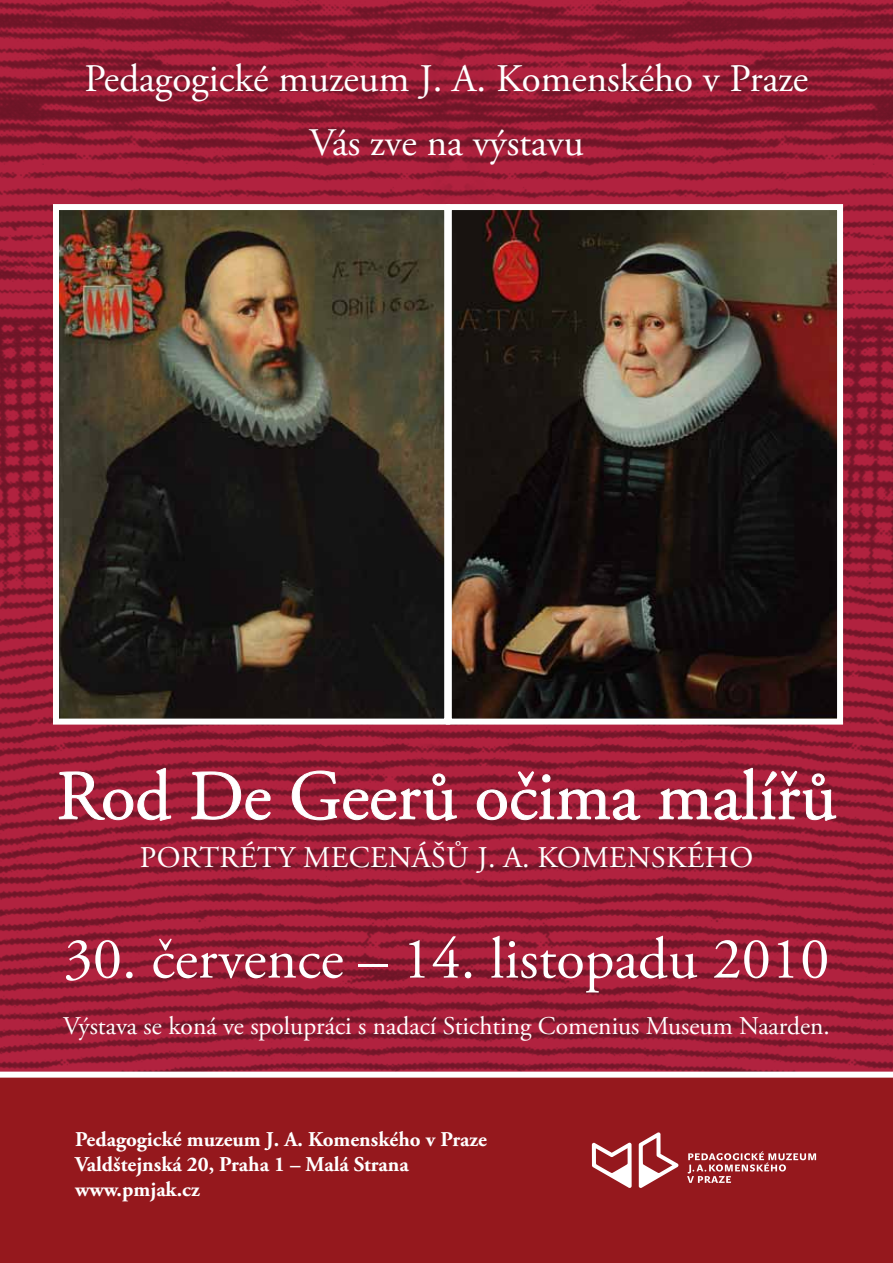
<style>
.page{position:relative;width:893px;height:1263px;background:#fff}
.page>*{position:absolute;margin:0;border:0;box-sizing:border-box;transform-origin:0 0}
.t1{font:70.5px "Adobe Garamond Pro";color:#fff}
.t2{font:58.5px "Adobe Garamond Pro";color:#fff}
.t3{font:39px/63.8px "Adobe Garamond Pro";color:#fff;text-align:center}
.t4{font:30px "Adobe Garamond Pro";letter-spacing:.015em;color:#fff}
.t5{font:25.5px "Adobe Garamond Pro";color:#fff}
.t6{font:700 21px/25.2px "Adobe Garamond Pro";color:#fff}
</style>
<div class="page">
<img style="left:0;top:0;width:893px;height:1071px">
<div style="left:0;top:1071px;width:893px;height:192px;background:#95181d"></div>
<svg style="left:59px;top:768px;width:112px;height:53px;background:#a4364d"></svg>
<svg style="left:191px;top:771px;width:80px;height:49px;background:#a3374d"></svg>
<svg style="left:292px;top:770px;width:165px;height:51px;background:#a5364d"></svg>
<svg style="left:477px;top:771px;width:163px;height:78px;background:#a32d45"></svg>
<svg style="left:659px;top:768px;width:177px;height:81px;background:#a13047"></svg>
<img style="left:60px;top:211px;width:383px;height:507px">
<div style="left:53px;top:204px;width:397px;height:521px;border:6px solid #fff"></div>
<img style="left:453px;top:211px;width:383px;height:507px">
<div style="left:446px;top:204px;width:397px;height:521px;border:6px solid #fff"></div>
<svg style="left:639px;top:1132px;width:39px;height:56px"></svg>
<svg style="left:592px;top:1143px;width:40px;height:45px"></svg>
<svg style="left:687px;top:1151px;width:129px;height:32px;background:#ab484c"></svg>
<h3 class="t3" style="left:85px;top:48px;width:725px">Pedagogické muzeum J. A. Komenského v Praze<br>Vás zve na výstavu</h3>
<h1 class="t1" style="left:56px;top:754px;width:782px">Rod De Geerů očima malířů</h1>
<h3 class="t4" style="left:140px;top:840px;width:615px">Portréty mecenášů J. A. Komenského</h3>
<h2 class="t2" style="left:64px;top:924px;width:767px">30. července – 14. listopadu 2010</h2>
<p class="t5" style="left:63px;top:1010px;width:768px">Výstava se koná ve spolupráci s nadací Stichting Comenius Museum Naarden.</p>
<p class="t6" style="left:75px;top:1127px;width:413px">Pedagogické muzeum J. A. Komenského v Praze<br>Valdštejnská 20, Praha 1 – Malá Strana www.pmjak.cz</p>
</div>
